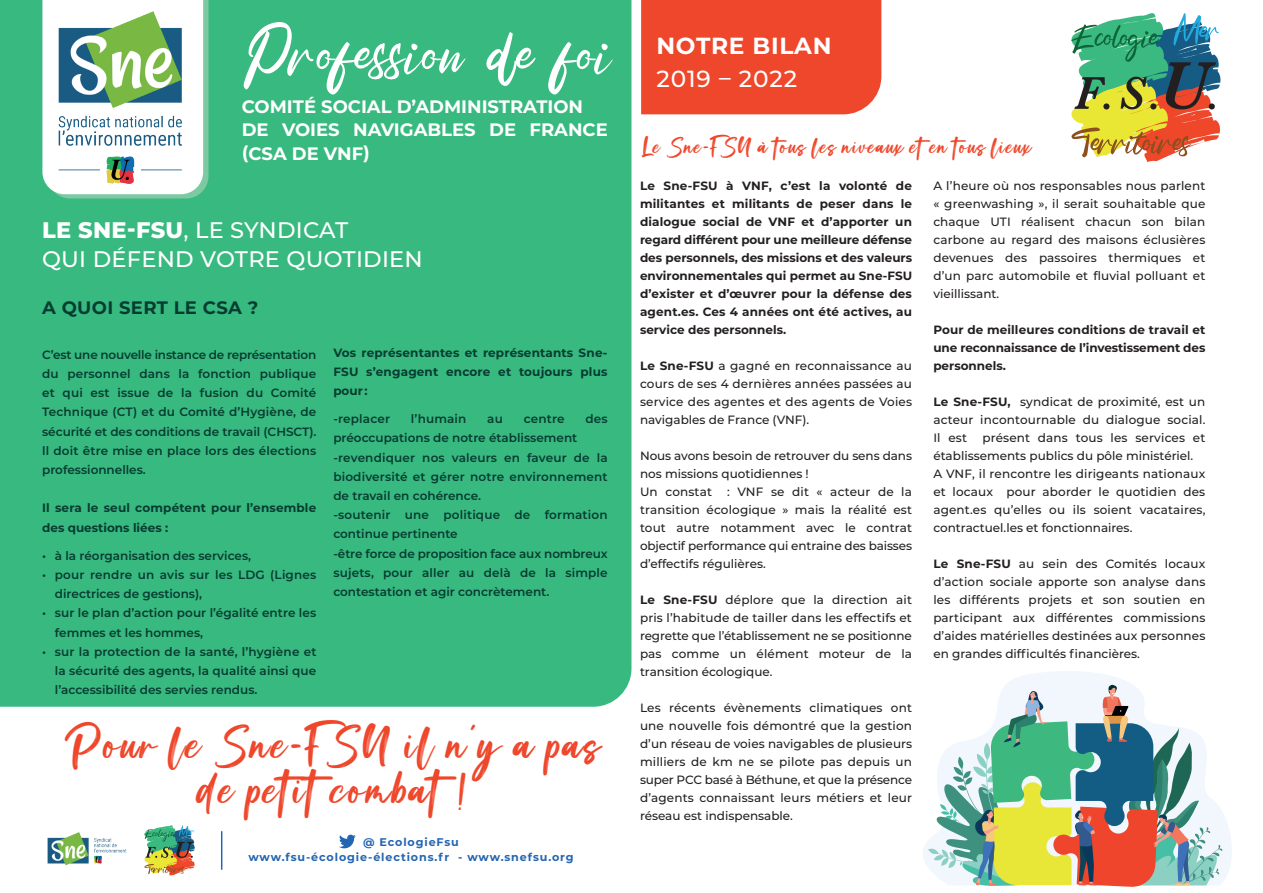
<style>
.page{position:relative;width:1263px;height:893px;background:#fff}
.page>*{position:absolute;margin:0;border:0;box-sizing:border-box;transform-origin:0 0}
.t1{font:68.1px "Rolest FREE";letter-spacing:.04em;color:#fff}
.t2{font:40.5px/45px "Brush Signature";letter-spacing:.04em;color:#ef472b;text-align:center}
.t3{font:700 23.25px "Montserrat";letter-spacing:.03em;color:#fff}
.t4{font:500 23.25px "Montserrat";letter-spacing:.035em;color:#fff}
.t5{font:500 22.5px/29.4px "Montserrat";letter-spacing:.01em;color:#fff}
.t6{font:19.5px "Brush Signature";letter-spacing:.04em;color:#ef472b}
.t7{font:700 18px/23.2px "Montserrat";color:#fff}
.t8{font:700 18px "Montserrat";letter-spacing:.02em;color:#063c30}
.t9{font:500 12px/18px "Montserrat";letter-spacing:.005em;color:#231f20;text-align:justify}
.t10{font:600 12px/19.2px "Montserrat";letter-spacing:.005em;color:#063c30}
.t11{font:700 12px/18px "Montserrat";color:#231f20;text-align:justify}
.t12{font:700 12px/19.2px "Montserrat";letter-spacing:.015em;color:#063c30}
.t13{font:700 11.1px/14.9px "Montserrat";letter-spacing:.08em;color:#2365b1;text-align:center}
.s1{font-weight:800}
.s2{font-weight:700}
</style>
<div class="page">
<svg style="left:923px;top:671px;width:309px;height:210px"></svg>
<svg style="left:928px;top:685px;width:295px;height:202px"></svg>
<div style="left:0;top:0;width:631px;height:707px;background:#38b980"></div>
<svg style="left:197px;top:0;width:11px;height:198px"></svg>
<svg style="left:1071px;top:13px;width:149px;height:149px"></svg>
<div style="left:641px;top:0;width:240px;height:114px;background:#ef472b"></div>
<img style="left:42px;top:0;width:155px;height:199px">
<hr style="left:221px;top:831px;width:1px;height:39px;background:#2365b1">
<img style="left:144px;top:825px;width:51px;height:51px">
<img style="left:47px;top:832px;width:80px;height:34px">
<svg style="left:339px;top:835px;width:17px;height:13px"></svg>
<h1 class="t1" style="left:242px;top:19px;width:368px">Profession de foi</h1>
<h3 class="t7" style="left:242px;top:94px;width:368px">COMITÉ SOCIAL D’ADMINISTRATION<br>DE VOIES NAVIGABLES DE FRANCE (CSA DE VNF)</h3>
<h3 class="t5" style="left:42px;top:214px;width:382px"><span class="s1">LE SNE-FSU</span>, LE SYNDICAT<br>QUI DÉFEND VOTRE QUOTIDIEN</h3>
<h3 class="t8" style="left:42px;top:294px;width:218px">A QUOI SERT LE CSA ?</h3>
<p class="t10" style="left:42px;top:344px;width:276px;text-align:justify">C’est une nouvelle instance de représentation du personnel dans la fonction publique et qui est issue de la fusion du Comité Technique (CT) et du Comité d’Hygiène, de sécurité et des conditions de travail (CHSCT). ll doit être mise en place lors des élections professionnelles.</p>
<p class="t12" style="left:42px;top:498px;width:276px">Il sera le seul compétent pour l’ensemble des questions liées :</p>
<p class="t10" style="left:42px;top:545px;width:210px">• à la réorganisation des services,</p>
<p class="t10" style="left:55px;top:565px;width:263px;text-indent:-13px">• pour rendre un avis sur les LDG (Lignes directrices de gestions),</p>
<p class="t10" style="left:55px;top:603px;width:263px;text-indent:-13px">• sur le plan d’action pour l’égalité entre les femmes et les hommes,</p>
<p class="t10" style="left:55px;top:641px;width:263px;text-align:justify;text-indent:-13px">• sur la protection de la santé, l’hygiène et la sécurité des agents, la qualité ainsi que l’accessibilité des servies rendus.</p>
<p class="t12" style="left:333px;top:342px;width:276px;text-align:justify">Vos représentantes et représentants Sne-FSU s’engagent encore et toujours plus pour :</p>
<p class="t10" style="left:333px;top:409px;width:58px">-replacer</p>
<p class="t10" style="left:411px;top:409px;width:57px">l’humain</p>
<p class="t10" style="left:487px;top:409px;width:17px">au</p>
<p class="t10" style="left:524px;top:409px;width:42px">centre</p>
<p class="t10" style="left:585px;top:409px;width:24px">des</p>
<p class="t10" style="left:333px;top:428px;width:276px">préoccupations de notre établissement -revendiquer nos valeurs en faveur de la biodiversité et gérer notre environnement de travail en cohérence.<br>-soutenir une politique de formation continue pertinente<br>-être force de proposition face aux nombreux sujets, pour aller au delà de la simple contestation et agir concrètement.</p>
<h2 class="t2" style="left:65px;top:722px;width:538px">Pour le Sne-FSU il n’y a pas de petitcombat!</h2>
<p class="t13" style="left:248px;top:834px;width:327px">@ EcologieFsu<br>www.fsu-écologie-élections.fr - www.snefsu.org</p>
<h3 class="t3" style="left:656px;top:29px;width:177px">NOTRE BILAN</h3>
<h3 class="t4" style="left:656px;top:62px;width:142px">2019 – 2022</h3>
<h3 class="t6" style="left:642px;top:135px;width:391px">Le Sne-FSU à tous les niveaux eten tous lieux</h3>
<p class="t11" style="left:640px;top:176px;width:274px">Le Sne-FSU à VNF, c’est la volonté de militantes et militants de peser dans le dialogue social de VNF et d’apporter un regard différent pour une meilleure défense des personnels, des missions et des valeurs environnementales qui permet au Sne-FSU d’exister et d’œuvrer pour la défense des agent.es. Ces 4 années ont été actives, au service des personnels.</p>
<p class="t9" style="left:640px;top:356px;width:274px"><span class="s2">Le Sne-FSU</span> a gagné en reconnaissance au cours de ses 4 dernières années passées au service des agentes et des agents de Voies navigables de France (VNF).</p>
<p class="t9" style="left:640px;top:446px;width:274px;text-align:left">Nous avons besoin de retrouver du sens dans nos missions quotidiennes !<br>Un constat</p>
<p class="t9" style="left:640px;top:482px;width:274px;text-indent:87px">: VNF se dit « acteur de la transition écologique » mais la réalité est tout autre notamment avec le contrat objectif performance qui entraine des baisses d’effectifs régulières.</p>
<p class="t9" style="left:640px;top:590px;width:274px"><span class="s2">Le Sne-FSU</span> déplore que la direction ait pris l’habitude de tailler dans les effectifs et regrette que l’établissement ne se positionne pas comme un élément moteur de la transition écologique.</p>
<p class="t9" style="left:640px;top:698px;width:274px">Les récents évènements climatiques ont une nouvelle fois démontré que la gestion d’un réseau de voies navigables de plusieurs milliers de km ne se pilote pas depuis un super PCC basé à Béthune, et que la présence d’agents connaissant leurs métiers et leur réseau est indispensable.</p>
<p class="t9" style="left:933px;top:176px;width:274px">A l’heure où nos responsables nous parlent « greenwashing », il serait souhaitable que chaque UTI réalisent chacun son bilan carbone au regard des maisons éclusières devenues des passoires thermiques et d’un parc automobile et fluvial polluant et vieillissant.</p>
<p class="t11" style="left:933px;top:320px;width:274px">Pour de meilleures conditions de travail et une reconnaissance de l’investissement des personnels.</p>
<p class="t9" style="left:933px;top:392px;width:274px"><span class="s2">Le Sne-FSU,</span> syndicat de proximité, est un acteur incontournable du dialogue social.<br>Il est</p>
<p class="t9" style="left:933px;top:428px;width:274px;text-align:left;text-indent:49px">présent dans tous les services et établissements publics du pôle ministériel.<br>A VNF, il rencontre les dirigeants nationaux et locaux pour aborder le quotidien des agent.es qu’elles ou ils soient vacataires, contractuel.les et fonctionnaires.</p>
<p class="t9" style="left:933px;top:554px;width:274px"><span class="s2">Le Sne-FSU</span> au sein des Comités locaux d’action sociale apporte son analyse dans les différents projets et son soutien en participant aux différentes commissions d’aides matérielles destinées aux personnes en grandes difficultés financières.</p>
</div>
